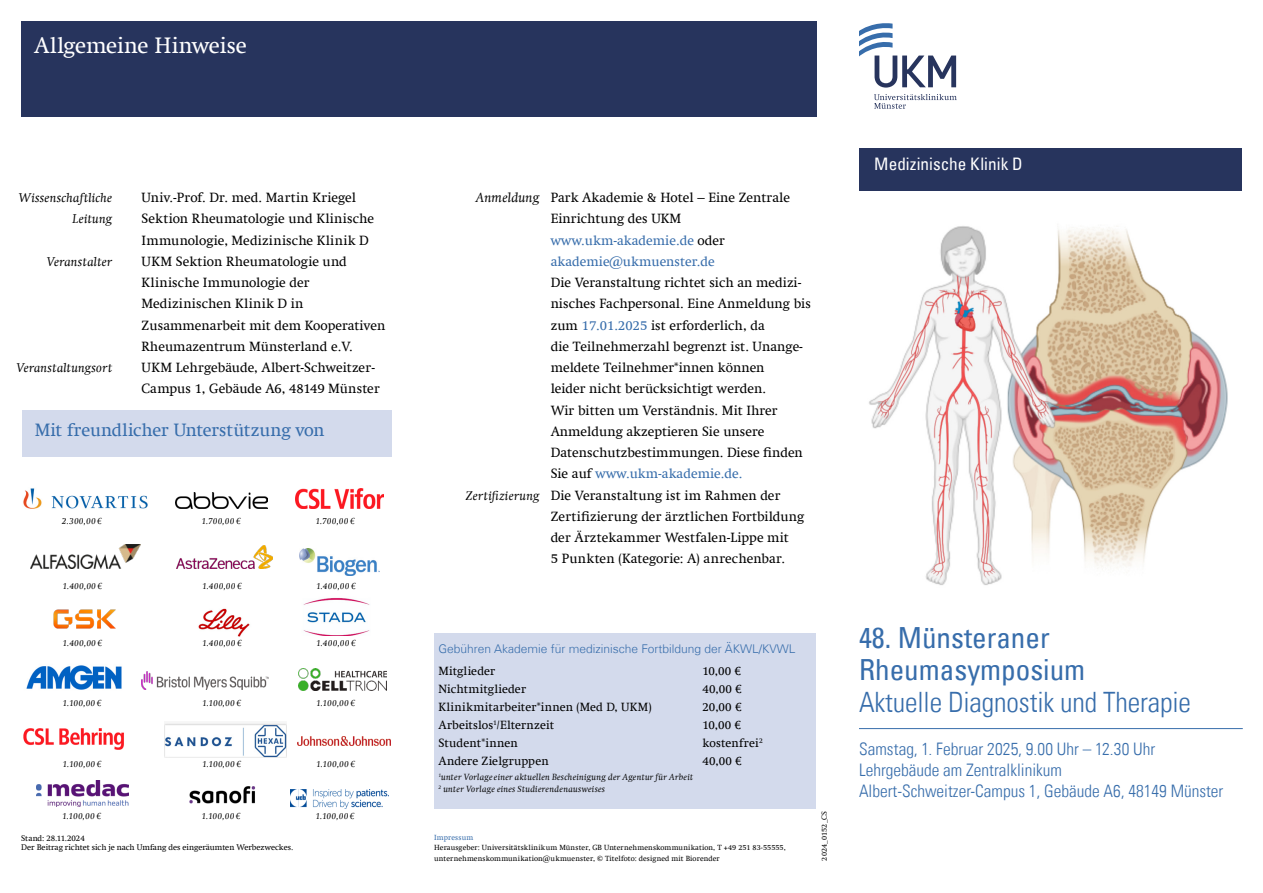
<style>
.page{position:relative;width:1263px;height:893px;background:#fff}
.page>*{position:absolute;margin:0;border:0;box-sizing:border-box;transform-origin:0 0}
.Titel-Headline{font:condensed 29.1px/32px "Univers Com 57";color:#376dab}
.Titel-Headline-2{font:28.05px "Univers Com 47 Light Cond";letter-spacing:-.005em;color:#376dab}
.Seitenheadline_-_HL_1{font:22.5px "Swift Com";letter-spacing:-.005em;color:#fff}
.Typo_Fließtext{font:18px "Swift Com";letter-spacing:-.005em;color:#376dab}
.Titel-Headline-3{font:17.25px "Univers Com 47 Light Cond";color:#376dab}
.Name_der_Klinik___des_Bereichs{font:condensed 17.25px "Univers Com 57";color:#fff}
.t1{font:13.5px/21.3px "Swift Com";color:#000}
.t2{font:13.5px "Swift Com";color:#376dab}
.Typo_Uhrzeit{font:italic 13.5px "Swift Com";letter-spacing:.005em;color:#000}
.Typo_Uhrzeit-2{font:italic 12.75px/21.3px "Swift Com";letter-spacing:.02em;color:#000;text-align:right}
.Typo_Subline_II{font:12px "Swift Com";letter-spacing:.015em;color:#000}
.Typo_Subline_II-2{font:300 12px "Univers Com 45";color:#376dab}
.Typo_Subline_II-3{font:italic 9px "Swift Com";letter-spacing:.015em;color:#000}
.Typo_Subline_II-4{font:italic 9px "Swift Com";letter-spacing:.035em;color:#000}
.Typo_Subline_II-5{font:8.25px "Swift Com";letter-spacing:-.005em;color:#000}
.Typo_Fließtext-2{font:7.5px/10.6px "Swift Com";letter-spacing:.01em;color:#000}
.s1{color:#000}
.s2{color:#376dab}
</style>
<div class="page">
<div style="left:434px;top:633px;width:382px;height:176px;background:#d3daec"></div>
<div style="left:22px;top:410px;width:369px;height:47px;background:#d3daec"></div>
<img style="left:869px;top:226px;width:359px;height:359px">
<svg style="left:859px;top:23px;width:97px;height:65px"></svg>
<svg style="left:874px;top:94px;width:83px;height:15px"></svg>
<hr style="left:859px;top:728px;width:384px;height:1px;background:#376dab">
<div style="left:21px;top:21px;width:795px;height:96px;background:#27345d"></div>
<div style="left:859px;top:148px;width:383px;height:43px;background:#27345d"></div>
<img style="left:189px;top:786px;width:67px;height:18px">
<img style="left:290px;top:789px;width:98px;height:19px">
<img style="left:36px;top:781px;width:92px;height:26px">
<img style="left:175px;top:492px;width:93px;height:16px">
<img style="left:300px;top:549px;width:79px;height:26px">
<img style="left:303px;top:598px;width:67px;height:38px">
<img style="left:176px;top:545px;width:96px;height:24px">
<img style="left:198px;top:608px;width:52px;height:29px">
<img style="left:53px;top:609px;width:63px;height:20px">
<img style="left:296px;top:489px;width:88px;height:19px">
<img style="left:23px;top:488px;width:125px;height:21px">
<img style="left:31px;top:544px;width:109px;height:24px">
<img style="left:165px;top:723px;width:122px;height:35px">
<img style="left:23px;top:728px;width:101px;height:22px">
<img style="left:298px;top:737px;width:92px;height:8px">
<img style="left:142px;top:672px;width:126px;height:17px">
<img style="left:26px;top:665px;width:96px;height:25px">
<img style="left:299px;top:668px;width:87px;height:23px">
<p class="Seitenheadline_-_HL_1" style="left:34px;top:32px;width:214px">Allgemeine Hinweise</p>
<p class="Typo_Uhrzeit-2" style="left:19px;top:187px;width:95px">Wissenschaftliche<br>Leitung</p>
<p class="Typo_Uhrzeit-2" style="left:47px;top:251px;width:67px">Veranstalter</p>
<p class="Typo_Uhrzeit-2" style="left:16px;top:357px;width:97px">Veranstaltungsort</p>
<p class="t1" style="left:142px;top:187px;width:234px">Univ.-Prof. Dr. med. Martin Kriegel<br>Sektion Rheumatologie und Klinische<br>Immunologie, Medizinische Klinik D</p>
<p class="t1" style="left:142px;top:251px;width:207px">UKM Sektion Rheumatologie und</p>
<p class="t1" style="left:142px;top:272px;width:245px">Klinische Immunologie der Medizinischen Klinik D in Zusammenarbeit mit dem Kooperativen Rheumazentrum Münsterland e.V.<br>UKM Lehrgebäude, Albert-Schweitzer-Campus 1, Gebäude A6, 48149 Münster</p>
<p class="Typo_Fließtext" style="left:35px;top:419px;width:291px">Mit freundlicher Unterstützung von</p>
<p class="Typo_Subline_II-3" style="left:62px;top:516px;width:42px">2.300,00 €</p>
<p class="Typo_Subline_II-3" style="left:201px;top:516px;width:41px">1.700,00 €</p>
<p class="Typo_Subline_II-3" style="left:315px;top:516px;width:41px">1.700,00 €</p>
<p class="Typo_Subline_II-3" style="left:63px;top:581px;width:41px">1.400,00 €</p>
<p class="Typo_Subline_II-3" style="left:202px;top:581px;width:41px">1.400,00 €</p>
<p class="Typo_Subline_II-3" style="left:316px;top:581px;width:41px">1.400,00 €</p>
<p class="Typo_Subline_II-3" style="left:63px;top:637px;width:41px">1.400,00 €</p>
<p class="Typo_Subline_II-3" style="left:202px;top:637px;width:41px">1.400,00 €</p>
<p class="Typo_Subline_II-3" style="left:316px;top:637px;width:41px">1.400,00 €</p>
<p class="Typo_Subline_II-3" style="left:63px;top:698px;width:41px">1.100,00 €</p>
<p class="Typo_Subline_II-3" style="left:202px;top:698px;width:41px">1.100,00 €</p>
<p class="Typo_Subline_II-3" style="left:316px;top:698px;width:41px">1.100,00 €</p>
<p class="Typo_Subline_II-3" style="left:63px;top:758px;width:41px">1.100,00 €</p>
<p class="Typo_Subline_II-3" style="left:202px;top:758px;width:41px">1.100,00 €</p>
<p class="Typo_Subline_II-3" style="left:316px;top:758px;width:41px">1.100,00 €</p>
<p class="Typo_Subline_II-3" style="left:62px;top:811px;width:41px">1.100,00 €</p>
<p class="Typo_Subline_II-3" style="left:202px;top:811px;width:41px">1.100,00 €</p>
<p class="Typo_Subline_II-3" style="left:316px;top:811px;width:41px">1.100,00 €</p>
<p class="Typo_Subline_II-5" style="left:21px;top:834px;width:65px">Stand: 28.11.2024</p>
<p class="Typo_Subline_II-5" style="left:21px;top:843px;width:273px">Der Beitrag richtet sich je nach Umfang des eingeräumten Werbezweckes.</p>
<p class="Typo_Uhrzeit" style="left:476px;top:189px;width:65px">Anmeldung</p>
<p class="Typo_Uhrzeit-2" style="left:466px;top:485px;width:75px">Zertifizierung</p>
<p class="t1" style="left:551px;top:187px;width:241px">Park Akademie &amp; Hotel – Eine Zentrale<br>Einrichtung des UKM</p>
<p class="t2" style="left:551px;top:232px;width:176px">www.ukm-akademie.de <span class="s1">oder</span></p>
<p class="t2" style="left:551px;top:253px;width:165px">akademie@ukmuenster.de</p>
<p class="t1" style="left:551px;top:272px;width:252px">Die Veranstaltung richtet sich an medizi-</p>
<p class="t1" style="left:551px;top:293px;width:262px">nisches Fachpersonal. Eine Anmeldung bis zum <span class="s2">17.01.2025</span> ist erforderlich, da</p>
<p class="t1" style="left:551px;top:336px;width:254px">die Teilnehmerzahl begrenzt ist. Unange-</p>
<p class="t1" style="left:551px;top:357px;width:254px">meldete Teilnehmer*innen können<br>leider nicht berücksichtigt werden.<br>Wir bitten um Verständnis. Mit Ihrer Anmeldung akzeptieren Sie unsere Datenschutzbestimmungen. Diese finden Sie auf <span class="s2">www.ukm-akademie.de.</span></p>
<p class="t1" style="left:551px;top:484px;width:255px">Die Veranstaltung ist im Rahmen der<br>Zertifizierung der ärztlichen Fortbildung der Ärztekammer Westfalen-Lippe mit</p>
<p class="t1" style="left:551px;top:548px;width:236px">5 Punkten (Kategorie: A) anrechenbar.</p>
<p class="Typo_Subline_II-2" style="left:438px;top:641px;width:359px">Gebühren Akademie für medizinische Fortbildung der ÄKWL/KVWL</p>
<p class="Typo_Subline_II" style="left:438px;top:664px;width:58px">Mitglieder</p>
<p class="Typo_Subline_II" style="left:702px;top:664px;width:40px">10,00 €</p>
<p class="Typo_Subline_II" style="left:438px;top:682px;width:89px">Nichtmitglieder</p>
<p class="Typo_Subline_II" style="left:702px;top:682px;width:41px">40,00 €</p>
<p class="Typo_Subline_II" style="left:438px;top:700px;width:215px">Klinikmitarbeiter*innen (Med D, UKM)</p>
<p class="Typo_Subline_II" style="left:702px;top:700px;width:41px">20,00 €</p>
<p class="Typo_Subline_II" style="left:438px;top:718px;width:117px">Arbeitslos<sup>1</sup>/Elternzeit</p>
<p class="Typo_Subline_II" style="left:702px;top:718px;width:40px">10,00 €</p>
<p class="Typo_Subline_II" style="left:438px;top:736px;width:81px">Student*innen</p>
<p class="Typo_Subline_II" style="left:702px;top:736px;width:62px">kostenfrei<sup>2</sup></p>
<p class="Typo_Subline_II" style="left:438px;top:754px;width:112px">Andere Zielgruppen</p>
<p class="Typo_Subline_II" style="left:702px;top:754px;width:41px">40,00 €</p>
<p class="Typo_Subline_II-3" style="left:438px;top:772px;width:256px"><sup>1</sup>unter Vorlageeiner aktuellen Bescheinigung der Agentur für Arbeit</p>
<p class="Typo_Subline_II-4" style="left:438px;top:784px;width:168px"><sup>2</sup> unter Vorlage eines Studierendenausweises</p>
<p class="Typo_Fließtext-2" style="left:434px;top:832px;width:353px"><span class="s2">Impressum<br></span>Herausgeber: Universitätsklinikum Münster, GB Unternehmenskommunikation, T +49 251 83-55555, unternehmenskommunikation@ukmuenster, © Titelfoto: designed mit Biorender</p>
<p class="Typo_Fließtext-2" style="left:819px;top:860px;width:51px;rotate:-90deg">2024_0152_CS</p>
<p class="Name_der_Klinik___des_Bereichs" style="left:874px;top:153px;width:298px">Department für Kardiologie und Angiologie</p>
<p class="Name_der_Klinik___des_Bereichs" style="left:874px;top:153px;width:150px">Medizinische Klinik D</p>
<p class="Titel-Headline" style="left:859px;top:622px;width:228px">48. Münsteraner<br>Rheumasymposium</p>
<p class="Titel-Headline-2" style="left:859px;top:685px;width:334px">Aktuelle Diagnostik und Therapie</p>
<p class="Titel-Headline-3" style="left:859px;top:738px;width:298px">Samstag, 1. Februar 2025, 9.00 Uhr – 12.30 Uhr</p>
<p class="Titel-Headline-3" style="left:859px;top:760px;width:205px">Lehrgebäude am Zentralklinikum</p>
<p class="Titel-Headline-3" style="left:859px;top:781px;width:366px">Albert-Schweitzer-Campus 1, Gebäude A6, 48149 Münster</p>
</div>
